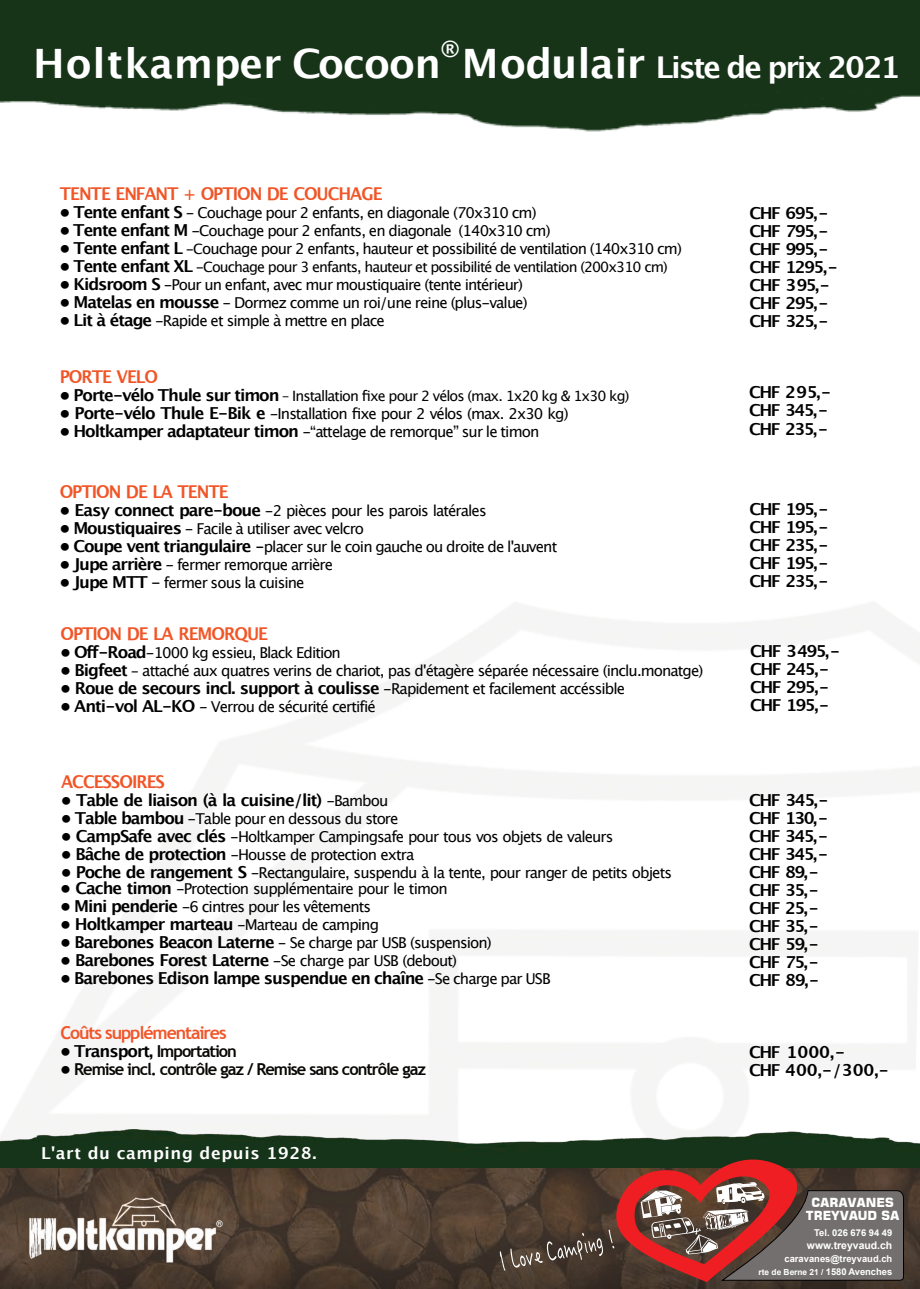
<style>
.page{position:relative;width:920px;height:1289px;background:#fff}
.page>*{position:absolute;margin:0;border:0;box-sizing:border-box;transform-origin:0 0}
.t1{font:700 40.5px "Lucida Grande";letter-spacing:-.005em;color:#fff}
.t2{font:700 30px "Lucida Grande";letter-spacing:-.07em;color:#fff}
.t3{font:700 22.5px "Lucida Grande";color:#fff}
.t4{font:700 17.7px "Lucida Grande";letter-spacing:-.06em;color:#f15527;scale:.93 1}
.t5{font:700 17.7px "Trebuchet MS";letter-spacing:-.06em;color:#f15529}
.t6{font:700 16.5px/18px "Lucida Grande";letter-spacing:-.065em;color:#000;text-align:justify}
.t7{font:700 16.5px/18px "Lucida Grande";letter-spacing:-.09em;color:#000}
.t8{font:700 16.5px "Trebuchet MS";letter-spacing:-.065em;color:#080704}
.t9{font:700 16.5px "Lucida Grande";letter-spacing:.035em;color:#fff}
.t10{font:700 16.5px/18px "Lucida Grande";color:#000}
.t11{font:15px "Lucida Grande";letter-spacing:-.06em;color:#000}
.t12{font:14.25px "Lucida Grande";letter-spacing:-.065em;color:#000}
.t13{font:700 12.45px/13px "Square 721 BT";color:#fff;text-align:center}
.t14{font:700 10.35px "Arial";color:#fff}
.t15{font:700 9.45px "Arial";color:#fff}
.t16{font:700 8.4px "Arial";color:#fff}
.s1{font-size:40.5px}
.s2{font-weight:700;font-size:16.5px}
.s3{font-size:14.25px}
.s4{font-weight:700}
.s5{font-size:16.5px}
.s6{font-weight:400;font-size:15px}
.s7{font-family:"Trebuchet MS";color:#080704}
.s8{font-family:"Lucida Grande";color:#000}
.s9{font-size:9.45px}
</style>
<div class="page">
<img style="left:0;top:1129px;width:919px;height:39px">
<img style="left:0;top:1168px;width:919px;height:120px">
<img style="left:29px;top:1197px;width:193px;height:65px">
<img style="left:0;top:0;width:919px;height:132px">
<svg style="left:499px;top:1149px;width:404px;height:133px;background:#694a41"></svg>
<h1 class="t1" style="left:33px;top:46px;width:409px">Holtkamper Cocoon</h1>
<h3 class="t3" style="left:440px;top:39px;width:20px">®</h3>
<h2 class="t2" style="left:462px;top:55px;width:439px"><span class="s1">Modulair</span> Liste de prix 2021</h2>
<p class="t4" style="left:60px;top:186px;width:348px">TENTE ENFANT + OPTION DE COUCHAGE</p>
<p class="t11" style="left:60px;top:206px;width:478px"><span class="s2">• Tente enfant S</span> - Couchage pour 2 enfants, en diagonale (70x310 cm)</p>
<p class="t11" style="left:60px;top:224px;width:492px"><span class="s2">• Tente enfant M</span> -Couchage pour 2 enfants, en diagonale (140x310 cm)</p>
<p class="t11" style="left:60px;top:242px;width:623px"><span class="s2">• Tente enfant L</span> <span class="s3">-C</span>ouchage pour 2 enfants, hauteur et possibilité de ventilation (140x310 cm)</p>
<p class="t12" style="left:60px;top:260px;width:609px"><span class="s2">• Tente enfant XL</span> -Couchage pour 3 enfants, hauteur et possibilité de ventilation (200x310 cm)</p>
<p class="t11" style="left:60px;top:278px;width:464px"><span class="s2">• Kidsroom S</span> -Pour un enfant, avec mur moustiquaire (tente intérieur)</p>
<p class="t11" style="left:60px;top:296px;width:469px"><span class="s2">• Matelas en mousse</span> - Dormez comme un roi/une reine (plus-value)</p>
<p class="t11" style="left:60px;top:314px;width:326px"><span class="s2">• Lit à étage</span> -Rapide et simple à mettre en place</p>
<p class="t4" style="left:60px;top:369px;width:107px">PORTE VELO</p>
<p class="t12" style="left:60px;top:389px;width:571px"><span class="s2">• Porte-vélo Thule sur timon</span> – Installation fixe pour 2 vélos (max. 1x20 kg &amp; 1x30 kg)</p>
<p class="t11" style="left:60px;top:407px;width:510px"><span class="s2">• Porte-vélo Thule E-Bik e</span> -Installation fixe pour 2 vélos (max. 2x30 kg)</p>
<p class="t11" style="left:60px;top:425px;width:481px"><span class="s2">• Holtkamper adaptateur timon</span> -“attelage de remorque” sur le timon</p>
<p class="t4" style="left:60px;top:484px;width:183px">OPTION DE LA TENTE</p>
<p class="t11" style="left:60px;top:504px;width:428px"><span class="s2">• Easy connect pare-boue</span> -2 pièces pour les parois latérales</p>
<p class="t11" style="left:60px;top:522px;width:306px"><span class="s2">• Moustiquaires</span> - Facile à utiliser avec velcro</p>
<p class="t11" style="left:60px;top:540px;width:499px"><span class="s2">• Coupe vent triangulaire</span> <span class="s4">-</span>placer sur le coin gauche ou droite de l'auvent</p>
<p class="t11" style="left:60px;top:558px;width:275px"><span class="s2">• Jupe arrière</span> - fermer remorque arrière</p>
<p class="t11" style="left:60px;top:576px;width:246px"><span class="s2">• Jupe MTT</span> <span class="s5">-</span> fermer sous la cuisine</p>
<p class="t4" style="left:60px;top:626px;width:224px">OPTION DE LA REMORQUE</p>
<p class="t11" style="left:60px;top:646px;width:282px"><span class="s2">• Off-Road</span>-1000 kg essieu, Black Edition</p>
<p class="t11" style="left:60px;top:664px;width:644px"><span class="s2">• Bigfeet</span> <span class="s3">-</span> attaché aux quatres verins de chariot, pas d'étagère séparée nécessaire (inclu.monatge)</p>
<p class="t6" style="left:60px;top:680px;width:566px">• Roue de secours incl. support à coulisse <span class="s6">-Rapidement et facilement accéssible</span></p>
<p class="t11" style="left:60px;top:700px;width:317px"><span class="s2">• Anti-vol AL-KO</span> - Verrou de sécurité certifié</p>
<p class="t4" style="left:61px;top:774px;width:113px">ACCESSOIRES</p>
<p class="t6" style="left:61px;top:792px;width:328px">• Table de liaison (à la cuisine/lit) <span class="s6">-Bambou</span></p>
<p class="t11" style="left:61px;top:812px;width:339px"><span class="s2">• Table bambou</span> -Table pour en dessous du store</p>
<p class="t11" style="left:61px;top:830px;width:553px"><span class="s2">• CampSafe avec clés</span> -Holtkamper Campingsafe pour tous vos objets de valeurs</p>
<p class="t11" style="left:61px;top:848px;width:354px"><span class="s2">• Bâche de protection</span> -Housse de protection extra</p>
<p class="t11" style="left:61px;top:866px;width:612px"><span class="s2">• Poche de rangement S</span> -Rectangulaire, suspendu à la tente, pour ranger de petits objets</p>
<p class="t11" style="left:60px;top:882px;width:388px"><span class="s2">• Cache timon</span> -Protection supplémentaire pour le timon</p>
<p class="t11" style="left:60px;top:900px;width:312px"><span class="s2">• Mini penderie</span> -6 cintres pour les vêtements</p>
<p class="t6" style="left:60px;top:916px;width:320px">• Holtkamper marteau <span class="s6">-Marteau de camping</span></p>
<p class="t11" style="left:60px;top:936px;width:432px"><span class="s2">• Barebones Beacon Laterne</span> - Se charge par USB (suspension)</p>
<p class="t6" style="left:60px;top:952px;width:398px">• Barebones Forest Laterne <span class="s6">-Se charge par USB (debout)</span></p>
<p class="t6" style="left:60px;top:970px;width:491px">• Barebones Edison lampe suspendue en chaîne <span class="s6">-Se charge par USB</span></p>
<p class="t5" style="left:60px;top:1026px;width:168px">Coûts supplémentaires</p>
<p class="t6" style="left:60px;top:1043px;width:178px">• Transport, <span class="s7">Importation</span></p>
<p class="t8" style="left:60px;top:1062px;width:367px"><span class="s8">•</span> Remise incl. contrôle gaz / Remise sans contrôle gaz</p>
<p class="t9" style="left:41px;top:1146px;width:277px">L'art du camping depuis 1928.</p>
<p class="t7" style="left:749px;top:205px;width:90px">CHF 695,-<br>CHF 795,-<br>CHF 995,-<br>CHF 1295,-<br>CHF 395,-<br>CHF 295,-<br>CHF 325,-</p>
<p class="t7" style="left:748px;top:385px;width:84px">CHF 295,-<br>CHF 345,-<br>CHF 235,-</p>
<p class="t6" style="left:749px;top:501px;width:81px">CHF 195,- CHF 195,- CHF 235,- CHF 195,- CHF 235,-</p>
<p class="t7" style="left:749px;top:643px;width:92px">CHF 3495,-<br>CHF 245,-<br>CHF 295,-<br>CHF 195,-</p>
<p class="t7" style="left:748px;top:792px;width:81px">CHF 345,-<br>CHF 130,-<br>CHF 345,-<br>CHF 345,-<br>CHF 89,-<br>CHF 35,-<br>CHF 25,-<br>CHF 35,-<br>CHF 59,-<br>CHF 75,-<br>CHF 89,-</p>
<p class="t10" style="left:748px;top:1044px;width:141px">CHF 1000,-<br>CHF 400,-/300,-</p>
<p class="t13" style="left:805px;top:1197px;width:95px">CARAVANES<br>TREYVAUD SA</p>
<p class="t15" style="left:813px;top:1228px;width:80px">Tel. 026 676 94 49</p>
<p class="t14" style="left:806px;top:1241px;width:87px">www.treyvaud.ch</p>
<p class="t15" style="left:784px;top:1254px;width:109px">caravanes@treyvaud.ch</p>
<p class="t16" style="left:758px;top:1268px;width:135px">rte de Berne 21 / <span class="s9">1580 Avenches</span></p>
</div>
